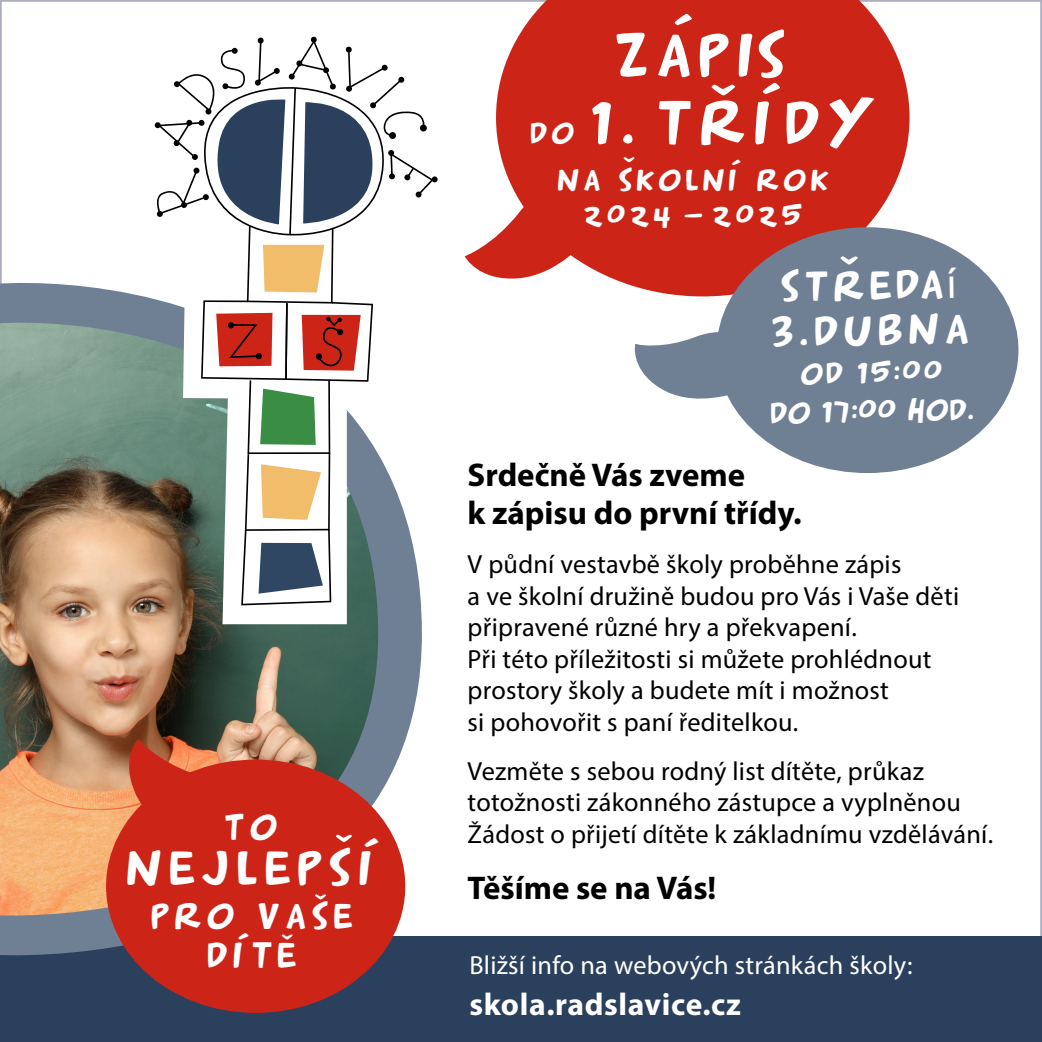
<style>
.page{position:relative;width:1042px;height:1042px;background:#fff}
.page>*{position:absolute;margin:0;border:0;box-sizing:border-box;transform-origin:0 0}
.t1{font:60.02px/67.7px "Mangage";letter-spacing:.13em;color:#fff;text-align:center}
.t2{font:47.6px "Mangage";letter-spacing:.15em;color:#fff}
.t3{font:41.3px "Mangage";color:#fff}
.t4{font:40.25px "Mangage";color:#fff}
.t5{font:35.35px/38.3px "Mangage";letter-spacing:.15em;color:#fff;text-align:center}
.t6{font:700 32.9px/38.3px "Myriad Pro";color:#000}
.t7{font:700 31.5px "Myriad Pro";letter-spacing:.02em;color:#fff}
.t8{font:29.4px/38.5px "Mangage";letter-spacing:.13em;color:#fff;text-align:center}
.t9{font:26.25px/31.5px "Myriad Pro";letter-spacing:.01em;color:#000}
.t10{font:26.25px "Myriad Pro";letter-spacing:.01em;color:#fff}
.s1{font-size:29.4px}
</style>
<div class="page">
<div style="left:0;top:936px;width:1042px;height:106px;background:#2b405c"></div>
<img style="left:0;top:262px;width:422px;height:698px">
<svg style="left:179px;top:605px;width:215px;height:19px"></svg>
<svg style="left:153px;top:37px;width:285px;height:568px"></svg>
<div style="left:106px;top:759px;width:299px;height:254px;background:#cc2518;border-radius:50%"></div>
<svg style="left:120px;top:739px;width:115px;height:94px"></svg>
<svg style="left:315px;top:894px;width:11px;height:5px"></svg>
<svg style="left:496px;top:0;width:413px;height:296px;background:#cf362a"></svg>
<div style="left:721px;top:232px;width:293px;height:237px;background:#708094;border-radius:50%"></div>
<div style="left:716px;top:227px;width:302px;height:246px;border:9px solid #708094;border-radius:50%"></div>
<svg style="left:711px;top:85px;width:24px;height:10px"></svg>
<svg style="left:840px;top:256px;width:18px;height:9px"></svg>
<svg style="left:623px;top:157px;width:12px;height:5px"></svg>
<svg style="left:634px;top:317px;width:106px;height:85px"></svg>
<svg style="left:465px;top:179px;width:125px;height:102px"></svg>
<svg style="left:336px;top:834px;width:16px;height:8px"></svg>
<svg style="left:282px;top:934px;width:11px;height:5px"></svg>
<h3 class="t5" style="left:226px;top:806px;width:55px">TO</h3>
<h2 class="t2" style="left:128px;top:838px;width:251px">NEJLEPSI´</h2>
<h3 class="t5" style="left:152px;top:895px;width:203px">PRO VASE<br>DI´TE</h3>
<h1 class="t1" style="left:531px;top:17px;width:343px">ZA´PIS<br><span class="s1">DO</span> 1. TRI´DY</h1>
<p class="t8" style="left:558px;top:159px;width:273px;line-height:36.8px">NA SKOLNI´ ROK<br>2024 - 2025</p>
<h3 class="t4" style="left:781px;top:262px;width:165px;rotate:-1deg">STREDA</h3>
<h3 class="t3" style="left:772px;top:306px;width:199px;rotate:-1deg">3.DUBNA</h3>
<p class="t8" style="left:770px;top:353px;width:205px;rotate:-1deg">OD 15:00<br>DO 17:00 HOD.</p>
<p class="t6" style="left:468px;top:454px;width:335px">Srdečně Vás zveme<br>k zápisu do první třídy.</p>
<p class="t9" style="left:468px;top:548px;width:493px">V půdní vestavbě školy proběhne zápis<br>a ve školní družině budou pro Vás i Vaše děti připravené různé hry a překvapení.<br>Při této příležitosti si můžete prohlédnout prostory školy a budete mít i možnost<br>si pohovořit s paní ředitelkou.</p>
<p class="t9" style="left:468px;top:755px;width:527px">Vezměte s sebou rodný list dítěte, průkaz totožnosti zákonného zástupce a vyplněnou<br>Žádost o přijetí dítěte k základnímu vzdělávání.</p>
<p class="t6" style="left:468px;top:867px;width:250px">Těšíme se na Vás!</p>
<p class="t10" style="left:469px;top:949px;width:445px">Bližší info na webových stránkách školy:</p>
<p class="t7" style="left:469px;top:983px;width:273px">skola.radslavice.cz</p>
</div>
